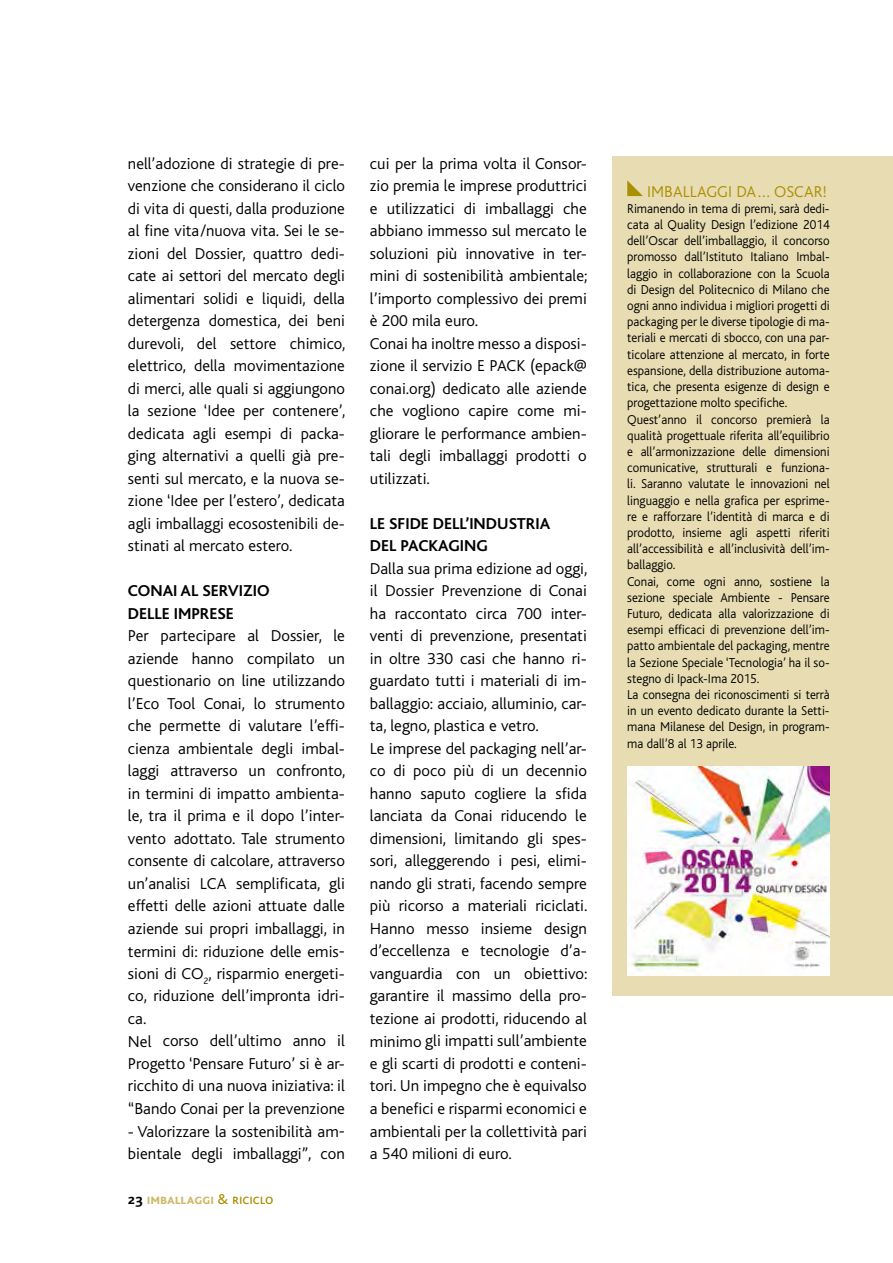
<style>
.page{position:relative;width:893px;height:1263px;background:#fff}
.page>*{position:absolute;margin:0;border:0;box-sizing:border-box;transform-origin:0 0}
.t1{font:300 16.5px/22.5px "Bliss";color:#000}
.t2{font:700 16.5px "Bliss";color:#000}
.t3{font:300 16.5px "Bliss";color:#aa8f00}
.t4{font:700 15px "Bliss Caps";color:#ceb968}
.t5{font:300 13.5px/16.2px "Bliss";color:#000;scale:.95 1}
.s1{color:#000}
.s2{font-weight:400;color:#aa8f00}
</style>
<div class="page">
<div style="left:612px;top:156px;width:281px;height:840px;background:#e8dcb3"></div>
<svg style="left:627px;top:180px;width:16px;height:16px"></svg>
<img style="left:627px;top:766px;width:203px;height:210px">
<p class="t1" style="left:128px;top:153px;width:219px;text-align:justify">nell’adozione di strategie di pre&shy;venzione che considerano il ciclo di vita di questi, dalla produzione al fine vita/nuova vita. Sei le se&shy;zioni del Dossier, quattro dedi&shy;cate ai settori del mercato degli alimentari solidi e liquidi, della detergenza domestica, dei beni durevoli, del settore chimico, elettrico, della movimentazione di merci, alle quali si aggiungono la sezione ‘Idee per contenere’, dedicata agli esempi di packa&shy;ging alternativi a quelli già pre&shy;senti sul mercato, e la nuova se&shy;zione ‘Idee per l’estero’, dedicata agli imballaggi ecosostenibili de&shy;stinati al mercato estero.</p>
<p class="t2" style="left:128px;top:582px;width:21px">CONAI</p>
<p class="t2" style="left:181px;top:582px;width:31px">AL SERVI</p>
<p class="t2" style="left:243px;top:582px;width:19px">ZIO</p>
<p class="t2" style="left:128px;top:605px;width:9px">DELLE</p>
<p class="t2" style="left:174px;top:605px;width:10px">IMPRESE</p>
<p class="t1" style="left:128px;top:625px;width:219px">Per partecipare al Dossier, le aziende hanno compilato un questionario on line utilizzando l’Eco Tool Conai, lo strumento che permette di valutare l’effi&shy;cienza ambientale degli imbal&shy;laggi attraverso un confronto, in termini di impatto ambienta&shy;le, tra il prima e il dopo l’inter&shy;vento adottato. Tale strumento consente di calcolare, attraverso un’analisi LCA semplificata, gli effetti delle azioni attuate dalle aziende sui propri imballaggi, in termini di: riduzione delle emis&shy;sioni di CO<sub>2</sub>, risparmio energeti&shy;co, riduzione dell’impronta idri&shy;ca.<br>Nel corso dell’ultimo anno il<br>Progetto ‘Pensare Futuro’ si è ar&shy;ricchito di una nuova iniziativa: il “Bando Conai per la prevenzione</p>
<p class="t1" style="left:128px;top:1120px;width:219px">- Valorizzare la sostenibilità am&shy;bientale degli imballaggi”, con</p>
<p class="t4" style="left:128px;top:1191px;width:147px"><span class="s1">23</span> imballaggi <span class="s2">&amp; riciclo</span></p>
<p class="t1" style="left:370px;top:153px;width:219px">cui per la prima volta il Consor&shy;zio premia le imprese produttrici e utilizzatici di imballaggi che abbiano immesso sul mercato le soluzioni più innovative in ter&shy;mini di sostenibilità ambientale; l’importo complessivo dei premi è 200 mila euro.<br>Conai ha inoltre messo a disposi&shy;zione il servizio E PACK (epack@ conai.org) dedicato alle aziende che vogliono capire come mi&shy;gliorare le performance ambien&shy;tali degli imballaggi prodotti o utilizzati.</p>
<p class="t2" style="left:370px;top:515px;width:73px">LE SFIDE DELL</p>
<p class="t2" style="left:465px;top:515px;width:14px">’INDUSTRIA</p>
<p class="t2" style="left:370px;top:537px;width:10px">DEL</p>
<p class="t2" style="left:400px;top:537px;width:49px">PAC KAGING</p>
<p class="t1" style="left:370px;top:558px;width:219px">Dalla sua prima edizione ad oggi, il Dossier Prevenzione di Conai ha raccontato circa 700 inter&shy;venti di prevenzione, presentati in oltre 330 casi che hanno ri&shy;guardato tutti i materiali di im&shy;ballaggio: acciaio, alluminio, car&shy;ta, legno, plastica e vetro.<br>Le imprese del packaging nell’ar&shy;co di poco più di un decennio hanno saputo cogliere la sfida lanciata da Conai riducendo le dimensioni, limitando gli spes&shy;sori, alleggerendo i pesi, elimi&shy;nando gli strati, facendo sempre più ricorso a materiali riciclati.<br>Hanno messo insieme design d’eccellenza e tecnologie d’a&shy;vanguardia con un obiettivo: garantire il massimo della pro&shy;tezione ai prodotti, riducendo al minimo gli impatti sull’ambiente e gli scarti di prodotti e conteni&shy;tori. Un impegno che è equivalso a benefici e risparmi economici e ambientali per la collettività pari a 540 milioni di euro.</p>
<p class="t3" style="left:647px;top:183px;width:14px">Imballaggi</p>
<p class="t3" style="left:736px;top:183px;width:60px">da … Oscar</p>
<p class="t3" style="left:822px;top:183px;width:6px">!</p>
<p class="t5" style="left:627px;top:201px;width:215px">Rimanendo in tema di premi, sarà dedi&shy;cata al Quality Design l’edizione 2014 dell’Oscar dell’imballaggio, il concorso promosso dall’Istituto Italiano Imbal&shy;laggio in collaborazione con la Scuola di Design del Politecnico di Milano che ogni anno individua i migliori progetti di packaging per le diverse tipologie di ma&shy;teriali e mercati di sbocco, con una par&shy;ticolare attenzione al mercato, in forte espansione, della distribuzione automa&shy;tica, che presenta esigenze di design e progettazione molto specifiche.<br>Quest’anno il concorso premierà la qualità progettuale riferita all’equilibrio e all’armonizzazione delle dimensioni comunicative, strutturali e funziona&shy;li. Saranno valutate le innovazioni nel linguaggio e nella grafica per esprime&shy;re e rafforzare l’identità di marca e di prodotto, insieme agli aspetti riferiti all’accessibilità e all’inclusività dell’im&shy;ballaggio.<br>Conai, come ogni anno, sostiene la sezione speciale Ambiente - Pensare Futuro, dedicata alla valorizzazione di esempi efficaci di prevenzione dell’im&shy;patto ambientale del packaging, mentre la Sezione Speciale ‘Tecnologia’ ha il so&shy;stegno di Ipack-Ima 2015.<br>La consegna dei riconoscimenti si terrà in un evento dedicato durante la Setti&shy;mana Milanese del Design, in program&shy;ma dall’8 al 13 aprile.</p>
</div>
